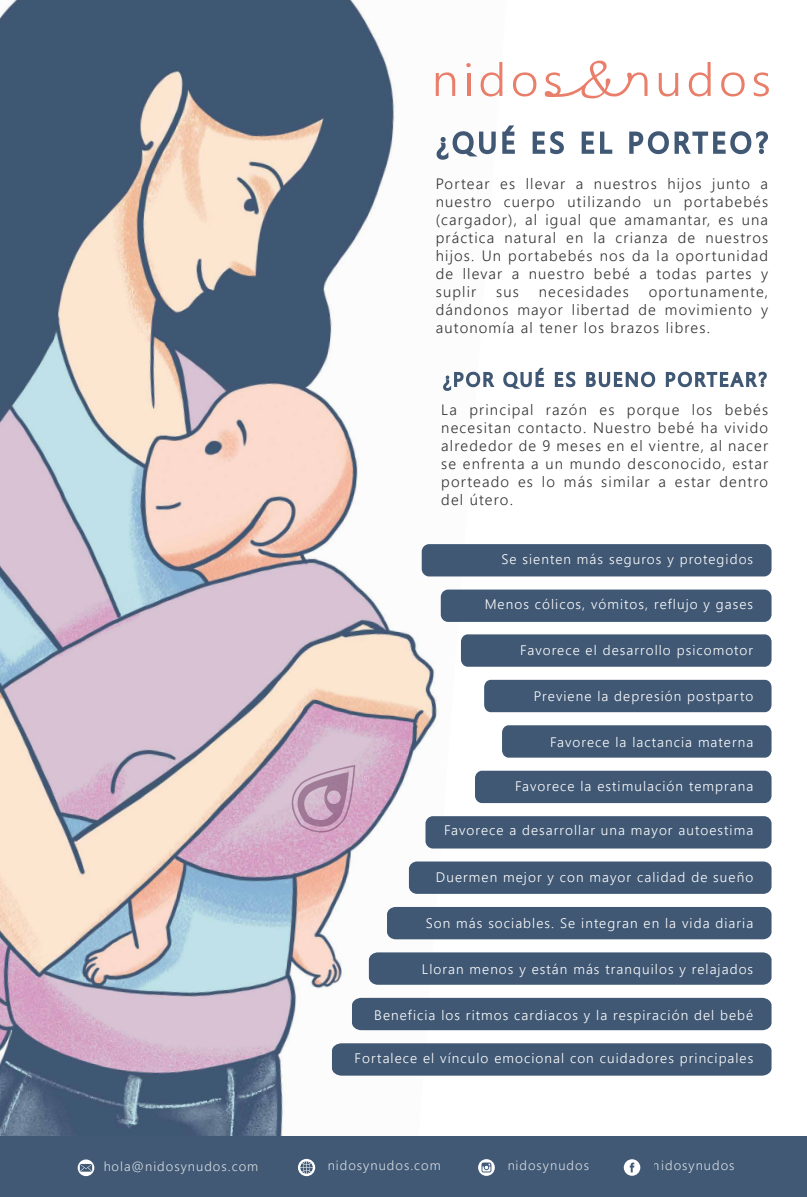
<style>
.page{position:relative;width:807px;height:1197px;background:#fff}
.page>*{position:absolute;margin:0;border:0;box-sizing:border-box;transform-origin:0 0}
.t1{font:300 15px/18px "Nirmala UI";letter-spacing:.075em;color:#333232;text-align:justify}
.t2{font:300 13.75px "Nirmala UI";letter-spacing:.075em;color:#fff}
.t3{font:300 13.12px "Nirmala UI";letter-spacing:.075em;color:#fff}
</style>
<div class="page">
<img style="left:0;top:0;width:506px;height:1135px">
<svg style="left:291px;top:764px;width:64px;height:68px;background:#c29fb9"></svg>
<div style="left:421px;top:544px;width:350px;height:32px;background:#405874;border-radius:8px"></div>
<div style="left:440px;top:589px;width:331px;height:33px;background:#405874;border-radius:7px"></div>
<div style="left:460px;top:634px;width:311px;height:32px;background:#405874;border-radius:7px"></div>
<div style="left:484px;top:679px;width:287px;height:33px;background:#405874"></div>
<div style="left:502px;top:725px;width:269px;height:32px;background:#405874"></div>
<div style="left:474px;top:770px;width:297px;height:33px;background:#405874;border-radius:7px"></div>
<div style="left:425px;top:816px;width:346px;height:32px;background:#405874;border-radius:8px"></div>
<div style="left:408px;top:861px;width:363px;height:32px;background:#405874;border-radius:8px"></div>
<div style="left:387px;top:906px;width:384px;height:33px;background:#405874"></div>
<div style="left:368px;top:952px;width:403px;height:32px;background:#405874"></div>
<div style="left:352px;top:997px;width:419px;height:33px;background:#405874"></div>
<div style="left:332px;top:1043px;width:439px;height:32px;background:#405874"></div>
<svg style="left:443px;top:371px;width:51px;height:20px"></svg>
<svg style="left:503px;top:368px;width:41px;height:20px"></svg>
<svg style="left:554px;top:371px;width:21px;height:16px"></svg>
<svg style="left:586px;top:371px;width:69px;height:16px"></svg>
<svg style="left:665px;top:371px;width:101px;height:16px"></svg>
<svg style="left:436px;top:131px;width:59px;height:29px"></svg>
<svg style="left:502px;top:125px;width:12px;height:29px"></svg>
<svg style="left:532px;top:131px;width:31px;height:23px"></svg>
<svg style="left:581px;top:131px;width:31px;height:23px"></svg>
<svg style="left:629px;top:131px;width:39px;height:23px"></svg>
<svg style="left:674px;top:131px;width:93px;height:23px"></svg>
<svg style="left:466px;top:63px;width:4px;height:4px"></svg>
<svg style="left:435px;top:72px;width:20px;height:24px"></svg>
<svg style="left:466px;top:73px;width:4px;height:23px"></svg>
<svg style="left:480px;top:62px;width:22px;height:34px"></svg>
<svg style="left:513px;top:72px;width:23px;height:24px"></svg>
<svg style="left:544px;top:61px;width:103px;height:37px"></svg>
<svg style="left:658px;top:73px;width:19px;height:23px"></svg>
<svg style="left:688px;top:62px;width:22px;height:34px"></svg>
<svg style="left:721px;top:72px;width:23px;height:24px"></svg>
<svg style="left:753px;top:72px;width:15px;height:24px"></svg>
<div style="left:0;top:1135px;width:806px;height:61px;background:#415975"></div>
<svg style="left:623px;top:1158px;width:17px;height:17px"></svg>
<svg style="left:629px;top:1162px;width:5px;height:10px"></svg>
<svg style="left:478px;top:1158px;width:16px;height:17px"></svg>
<svg style="left:481px;top:1162px;width:10px;height:10px"></svg>
<svg style="left:298px;top:1158px;width:17px;height:17px"></svg>
<svg style="left:300px;top:1161px;width:12px;height:12px"></svg>
<svg style="left:78px;top:1159px;width:16px;height:16px"></svg>
<svg style="left:80px;top:1163px;width:12px;height:8px"></svg>
<p class="t1" style="left:435px;top:173px;width:334px">Portear es llevar a nuestros hijos junto a nuestro cuerpo utilizando un portabebés (cargador), al igual que amamantar, es una práctica natural en la crianza de nuestros hijos. Un portabebés nos da la oportunidad de llevar a nuestro bebé a todas partes y suplir</p>
<p class="t1" style="left:496px;top:281px;width:24px">sus</p>
<p class="t1" style="left:538px;top:281px;width:91px">necesidades</p>
<p class="t1" style="left:435px;top:281px;width:334px;text-indent:213px">oportunamente, dándonos mayor libertad de movimiento y autonomía al tener los brazos libres.</p>
<p class="t1" style="left:441px;top:400px;width:328px">La principal razón es porque los bebés necesitan contacto. Nuestro bebé ha vivido alrededor de 9 meses en el vientre, al nacer se enfrenta a un mundo desconocido, estar porteado es lo más similar a estar dentro del útero.</p>
<p class="t2" style="left:501px;top:548px;width:253px">Se sienten más seguros y protegidos</p>
<p class="t2" style="left:484px;top:593px;width:270px">Menos cólicos, vómitos, reflujo y gases</p>
<p class="t2" style="left:520px;top:638px;width:234px">Favorece el desarrollo psicomotor</p>
<p class="t2" style="left:533px;top:684px;width:221px">Previene la depresión postparto</p>
<p class="t2" style="left:549px;top:731px;width:204px">Favorece la lactancia materna</p>
<p class="t2" style="left:515px;top:775px;width:239px">Favorece la estimulación temprana</p>
<p class="t2" style="left:444px;top:819px;width:310px">Favorece a desarrollar una mayor autoestima</p>
<p class="t2" style="left:435px;top:865px;width:319px">Duermen mejor y con mayor calidad de sueño</p>
<p class="t2" style="left:425px;top:911px;width:329px">Son más sociables. Se integran en la vida diaria</p>
<p class="t2" style="left:421px;top:957px;width:332px">Lloran menos y están más tranquilos y relajados</p>
<p class="t2" style="left:374px;top:1003px;width:380px">Beneficia los ritmos cardiacos y la respiración del bebé</p>
<p class="t2" style="left:354px;top:1046px;width:400px">Fortalece el vínculo emocional con cuidadores principales</p>
<p class="t3" style="left:103px;top:1155px;width:156px">hola@nidosynudos.com</p>
<p class="t3" style="left:327px;top:1154px;width:115px">nidosynudos.com</p>
<p class="t3" style="left:507px;top:1154px;width:83px">nidosynudos</p>
<p class="t3" style="left:652px;top:1154px;width:83px">nidosynudos</p>
</div>
